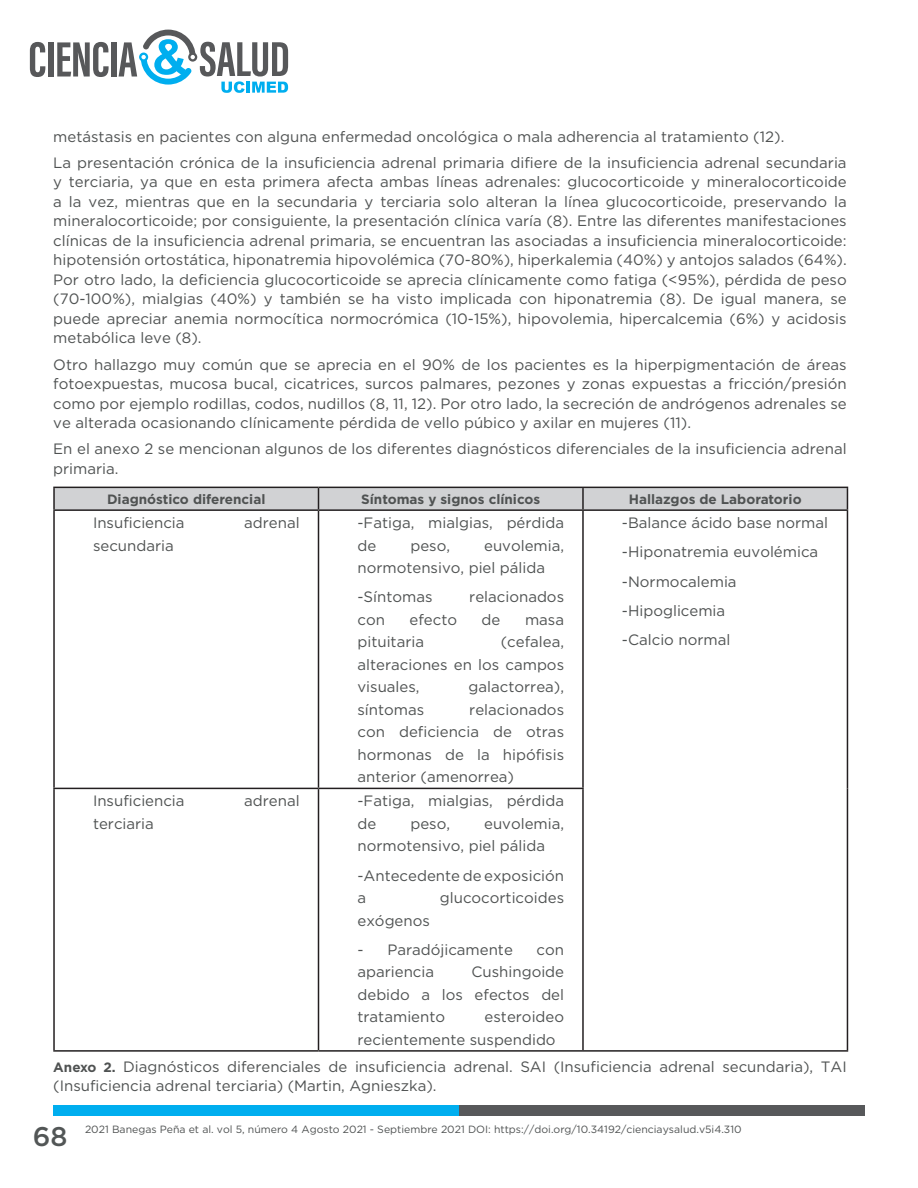
<style>
.page{position:relative;width:918px;height:1188px;background:#fff}
.page>*{position:absolute;margin:0;border:0;box-sizing:border-box;transform-origin:0 0}
.t1{font:500 27px "Gotham";color:#525656}
.Estilo_de_cuepo_de_a{font:15px/19.5px "Gotham";color:#4f5252;text-align:justify}
.Estilo_de_referencia{font:15px/22.5px "Gotham";color:#4f5252}
.tablas{font:700 13.5px "Gotham";color:#4f5252}
.Estilo_de_pie_de_pag{font:10.5px "Gotham";color:#4f5252}
.s1{font-weight:700;font-size:13.5px}
</style>
<div class="page">
<svg style="left:30px;top:42px;width:15px;height:35px"></svg>
<div style="left:48px;top:42px;width:5px;height:35px;background:#57585a"></div>
<svg style="left:57px;top:42px;width:52px;height:35px"></svg>
<div style="left:111px;top:42px;width:5px;height:35px;background:#57585a"></div>
<svg style="left:119px;top:30px;width:169px;height:63px"></svg>
<div style="left:459px;top:1105px;width:406px;height:11px;background:#57585a"></div>
<div style="left:53px;top:1105px;width:406px;height:11px;background:#00aeef"></div>
<hr style="left:53px;top:511px;width:2px;height:277px;background:#231f20">
<hr style="left:318px;top:511px;width:1px;height:277px;background:#231f20">
<hr style="left:582px;top:511px;width:2px;height:277px;background:#231f20">
<hr style="left:847px;top:511px;width:1px;height:277px;background:#231f20">
<hr style="left:53px;top:788px;width:266px;height:1px;background:#231f20">
<hr style="left:53px;top:789px;width:2px;height:261px;background:#231f20">
<hr style="left:319px;top:788px;width:265px;height:1px;background:#231f20">
<hr style="left:318px;top:789px;width:1px;height:261px;background:#231f20">
<hr style="left:582px;top:789px;width:2px;height:261px;background:#231f20">
<hr style="left:847px;top:788px;width:1px;height:262px;background:#231f20">
<hr style="left:53px;top:1050px;width:266px;height:2px;background:#231f20">
<hr style="left:319px;top:1050px;width:264px;height:2px;background:#231f20">
<hr style="left:583px;top:1050px;width:265px;height:2px;background:#231f20">
<hr style="left:53px;top:487px;width:266px;height:1px;background:#231f20">
<hr style="left:53px;top:488px;width:2px;height:21px;background:#231f20">
<hr style="left:53px;top:509px;width:266px;height:2px;background:#231f20">
<hr style="left:319px;top:509px;width:264px;height:2px;background:#231f20">
<svg style="left:54px;top:487px;width:794px;height:23px;background:#c4c4c6"></svg>
<hr style="left:583px;top:509px;width:265px;height:2px;background:#231f20">
<p class="Estilo_de_cuepo_de_a" style="left:53px;top:126px;width:733px">metástasis en pacientes con alguna enfermedad oncológica o mala adherencia al tratamiento (12).</p>
<p class="Estilo_de_cuepo_de_a" style="left:53px;top:153px;width:795px">La presentación crónica de la insuficiencia adrenal primaria difiere de la insuficiencia adrenal secundaria y terciaria, ya que en esta primera afecta ambas líneas adrenales: glucocorticoide y mineralocorticoide a la vez, mientras que en la secundaria y terciaria solo alteran la línea glucocorticoide, preservando la mineralocorticoide; por consiguiente, la presentación clínica varía (8). Entre las diferentes manifestaciones clínicas de la insuficiencia adrenal primaria, se encuentran las asociadas a insuficiencia mineralocorticoide: hipotensión ortostática, hiponatremia hipovolémica (70-80%), hiperkalemia (40%) y antojos salados (64%).<br>Por otro lado, la deficiencia glucocorticoide se aprecia clínicamente como fatiga (&lt;95%), pérdida de peso (70-100%), mialgias (40%) y también se ha visto implicada con hiponatremia (8). De igual manera, se puede apreciar anemia normocítica normocrómica (10-15%), hipovolemia, hipercalcemia (6%) y acidosis metabólica leve (8).</p>
<p class="Estilo_de_cuepo_de_a" style="left:53px;top:354px;width:795px">Otro hallazgo muy común que se aprecia en el 90% de los pacientes es la hiperpigmentación de áreas fotoexpuestas, mucosa bucal, cicatrices, surcos palmares, pezones y zonas expuestas a fricción/presión como por ejemplo rodillas, codos, nudillos (8, 11, 12). Por otro lado, la secreción de andrógenos adrenales se ve alterada ocasionando clínicamente pérdida de vello púbico y axilar en mujeres (11).</p>
<p class="Estilo_de_cuepo_de_a" style="left:53px;top:439px;width:795px">En el anexo 2 se mencionan algunos de los diferentes diagnósticos diferenciales de la insuficiencia adrenal primaria.</p>
<p class="tablas" style="left:107px;top:490px;width:160px">Diagnóstico diferencial</p>
<p class="tablas" style="left:361px;top:490px;width:181px">Síntomas y signos clínicos</p>
<p class="tablas" style="left:629px;top:490px;width:174px">Hallazgos de Laboratorio</p>
<p class="Estilo_de_referencia" style="left:93px;top:511px;width:93px">Insuficiencia</p>
<p class="Estilo_de_referencia" style="left:244px;top:511px;width:57px">adrenal</p>
<p class="Estilo_de_referencia" style="left:93px;top:534px;width:82px">secundaria</p>
<p class="Estilo_de_referencia" style="left:358px;top:511px;width:208px">-Fatiga, mialgias, pérdida de</p>
<p class="Estilo_de_referencia" style="left:622px;top:511px;width:208px">-Balance ácido base normal</p>
<p class="Estilo_de_referencia" style="left:622px;top:541px;width:198px">-Hiponatremia euvolémica</p>
<p class="Estilo_de_referencia" style="left:622px;top:570px;width:116px">-Normocalemia</p>
<p class="Estilo_de_referencia" style="left:622px;top:599px;width:105px">-Hipoglicemia</p>
<p class="Estilo_de_referencia" style="left:622px;top:628px;width:110px">-Calcio normal</p>
<p class="Estilo_de_referencia" style="left:358px;top:534px;width:208px;text-indent:127px">euvolemia, normotensivo, piel pálida</p>
<p class="Estilo_de_referencia" style="left:358px;top:586px;width:77px">-Síntomas</p>
<p class="Estilo_de_referencia" style="left:469px;top:586px;width:96px">relacionados</p>
<p class="Estilo_de_referencia" style="left:358px;top:608px;width:29px">con</p>
<p class="Estilo_de_referencia" style="left:410px;top:608px;width:49px">efecto</p>
<p class="Estilo_de_referencia" style="left:482px;top:608px;width:20px">de</p>
<p class="Estilo_de_referencia" style="left:525px;top:608px;width:41px">masa</p>
<p class="Estilo_de_referencia" style="left:358px;top:631px;width:68px">pituitaria</p>
<p class="Estilo_de_referencia" style="left:410px;top:534px;width:41px">peso,</p>
<p class="Estilo_de_referencia" style="left:358px;top:631px;width:208px;text-align:justify;text-indent:143px">(cefalea, alteraciones en los campos visuales,</p>
<p class="Estilo_de_referencia" style="left:469px;top:676px;width:97px">galactorrea),</p>
<p class="Estilo_de_referencia" style="left:93px;top:790px;width:93px">Insuficiencia</p>
<p class="Estilo_de_referencia" style="left:244px;top:790px;width:57px">adrenal</p>
<p class="Estilo_de_referencia" style="left:93px;top:812px;width:62px">terciaria</p>
<p class="Estilo_de_referencia" style="left:358px;top:698px;width:68px">síntomas</p>
<p class="Estilo_de_referencia" style="left:358px;top:698px;width:208px;text-align:justify;text-indent:112px">relacionados con deficiencia de otras hormonas de la hipófisis anterior (amenorrea)</p>
<p class="Estilo_de_referencia" style="left:358px;top:790px;width:208px">-Fatiga, mialgias, pérdida de</p>
<p class="Estilo_de_referencia" style="left:358px;top:812px;width:208px;text-indent:127px">euvolemia, normotensivo, piel pálida</p>
<p class="Estilo_de_referencia" style="left:358px;top:864px;width:208px">-Antecedente de exposición a</p>
<p class="Estilo_de_referencia" style="left:410px;top:812px;width:41px">peso,</p>
<p class="Estilo_de_referencia" style="left:440px;top:886px;width:126px">glucocorticoides</p>
<p class="Estilo_de_referencia" style="left:358px;top:909px;width:74px">exógenos</p>
<p class="Estilo_de_referencia" style="left:358px;top:938px;width:157px">- Paradójicamente</p>
<p class="Estilo_de_referencia" style="left:537px;top:938px;width:29px">con</p>
<p class="Estilo_de_referencia" style="left:358px;top:961px;width:78px">apariencia</p>
<p class="Estilo_de_referencia" style="left:358px;top:961px;width:208px;text-align:justify;text-indent:114px">Cushingoide debido a los efectos del tratamiento</p>
<p class="Estilo_de_referencia" style="left:358px;top:1006px;width:208px;text-indent:127px">esteroideo recientemente suspendido</p>
<p class="Estilo_de_cuepo_de_a" style="left:53px;top:1057px;width:795px"><span class="s1">Anexo 2.</span> Diagnósticos diferenciales de insuficiencia adrenal. SAI (Insuficiencia adrenal secundaria), TAI (Insuficiencia adrenal terciaria) (Martin, Agnieszka).</p>
<p class="Estilo_de_pie_de_pag" style="left:85px;top:1123px;width:658px">2021 Banegas Peña et al. vol 5, número 4 Agosto 2021 - Septiembre 2021 DOI: https://doi.org/10.34192/cienciaysalud.v5i4.310</p>
<h1 class="t1" style="left:33px;top:1119px;width:36px">68</h1>
</div>
